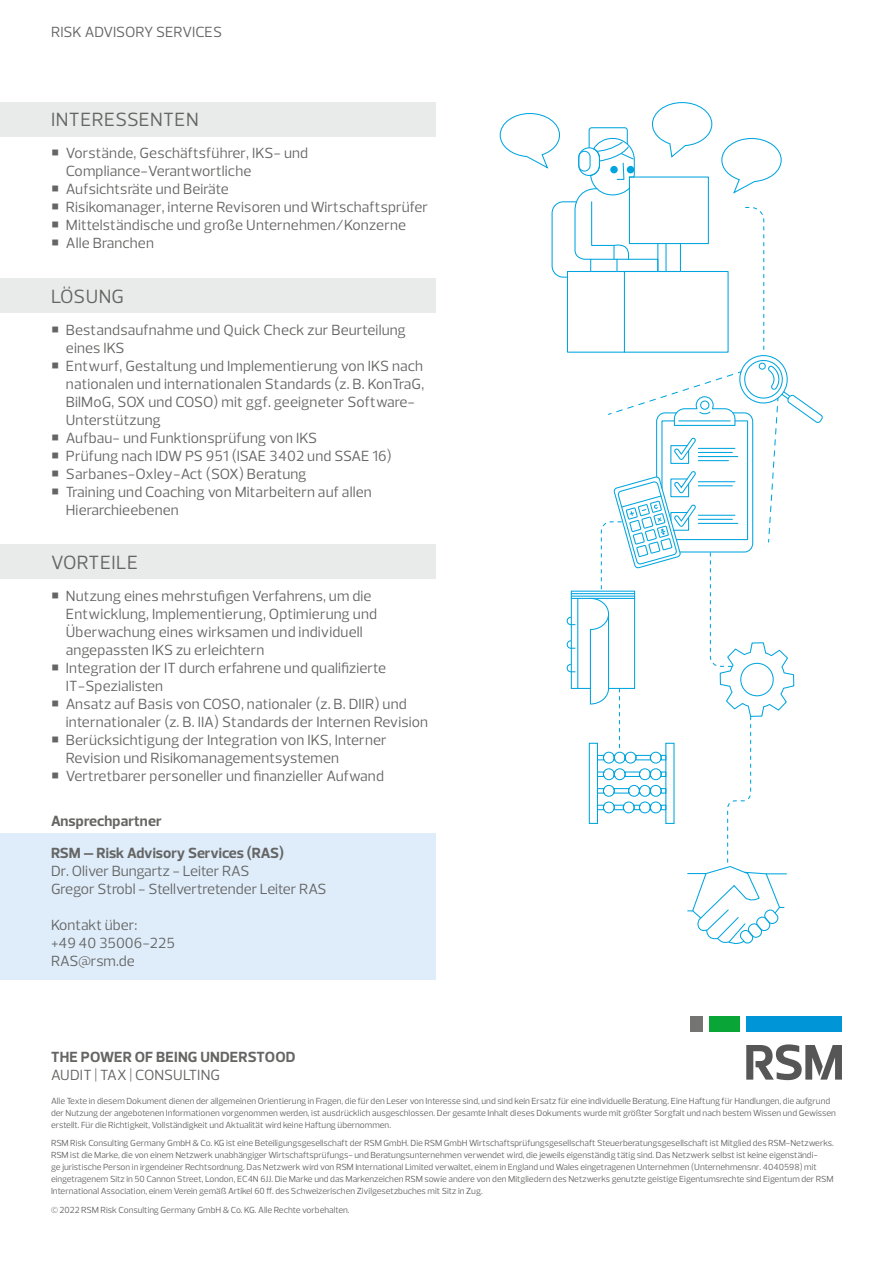
<style>
.page{position:relative;width:893px;height:1263px;background:#fff}
.page>*{position:absolute;margin:0;border:0;box-sizing:border-box;transform-origin:0 0}
.t1{font:19.5px "Prelo";letter-spacing:.025em;color:#656564}
.t2{font:15px/18px "Prelo";letter-spacing:.01em;color:#656564}
.t3{font:700 15px/31.8px "Prelo";color:#656564}
.t4{font:9px/12px "Prelo";color:#656564}
</style>
<div class="page">
<div style="left:746px;top:1016px;width:96px;height:16px;background:#0095d6"></div>
<div style="left:690px;top:1016px;width:12px;height:16px;background:#747473"></div>
<div style="left:709px;top:1016px;width:30px;height:16px;background:#0aa537"></div>
<svg style="left:746px;top:1044px;width:96px;height:36px"></svg>
<div style="left:0;top:834px;width:436px;height:146px;background:#dfedfa"></div>
<div style="left:0;top:102px;width:436px;height:34px;background:#e9eaea"></div>
<div style="left:0;top:279px;width:436px;height:34px;background:#e9eaea"></div>
<div style="left:0;top:544px;width:436px;height:34px;background:#e9eaea"></div>
<svg style="left:500px;top:102px;width:323px;height:842px"></svg>
<h2 class="t2" style="left:51px;top:23px;width:173px">RISK ADVISORY SERVICES</h2>
<h1 class="t1" style="left:51px;top:108px;width:149px">INTERESSENTEN</h1>
<h2 class="t2" style="left:66px;top:144px;width:244px;text-indent:-15px">○ Vorstände, Geschäftsführer, IKS- und<br>Compliance-Verantwortliche</h2>
<h2 class="t2" style="left:51px;top:180px;width:179px">○ Aufsichtsräte und Beiräte</h2>
<h2 class="t2" style="left:51px;top:198px;width:378px">○ Risikomanager, interne Revisoren und Wirtschaftsprüfer</h2>
<h2 class="t2" style="left:51px;top:216px;width:357px">○ Mittelständische und große Unternehmen/Konzerne</h2>
<h2 class="t2" style="left:51px;top:234px;width:105px">○ Alle Branchen</h2>
<h1 class="t1" style="left:51px;top:284px;width:74px">LÖSUNG</h1>
<h2 class="t2" style="left:66px;top:321px;width:341px;text-indent:-15px">○ Bestandsaufnahme und Quick Check zur Beurteilung eines IKS</h2>
<h2 class="t2" style="left:66px;top:357px;width:360px;text-indent:-15px">○ Entwurf, Gestaltung und Implementierung von IKS nach nationalen und internationalen Standards (z. B. KonTraG, BilMoG, SOX und COSO) mit ggf. geeigneter Software-Unterstützung</h2>
<h2 class="t2" style="left:51px;top:429px;width:268px">○ Aufbau- und Funktionsprüfung von IKS</h2>
<h2 class="t2" style="left:51px;top:447px;width:342px">○ Prüfung nach IDW PS 951 (ISAE 3402 und SSAE 16)</h2>
<h2 class="t2" style="left:51px;top:465px;width:257px">○ Sarbanes-Oxley-Act (SOX) Beratung</h2>
<h2 class="t2" style="left:66px;top:483px;width:307px;text-indent:-15px">○ Training und Coaching von Mitarbeitern auf allen<br>Hierarchieebenen</h2>
<h1 class="t1" style="left:51px;top:550px;width:88px">VORTEILE</h1>
<h2 class="t2" style="left:66px;top:587px;width:313px;text-indent:-15px">○ Nutzung eines mehrstufigen Verfahrens, um die Entwicklung, Implementierung, Optimierung und Überwachung eines wirksamen und individuell angepassten IKS zu erleichtern</h2>
<h2 class="t2" style="left:66px;top:659px;width:322px;text-indent:-15px">○ Integration der IT durch erfahrene und qualifizierte<br>IT-Spezialisten</h2>
<h2 class="t2" style="left:66px;top:695px;width:364px;text-indent:-15px">○ Ansatz auf Basis von COSO, nationaler (z. B. DIIR) und internationaler (z. B. IIA) Standards der Internen Revision</h2>
<h2 class="t2" style="left:66px;top:731px;width:322px;text-indent:-15px">○ Berücksichtigung der Integration von IKS, Interner<br>Revision und Risikomanagementsystemen</h2>
<h2 class="t2" style="left:51px;top:767px;width:334px">○ Vertretbarer personeller und finanzieller Aufwand</h2>
<h2 class="t3" style="left:51px;top:805px;width:235px">Ansprechpartner<br>RSM – Risk Advisory Services (RAS)</h2>
<h2 class="t2" style="left:51px;top:862px;width:277px">Dr. Oliver Bungartz - Leiter RAS<br>Gregor Strobl - Stellvertretender Leiter RAS</h2>
<h2 class="t2" style="left:51px;top:916px;width:125px">Kontakt über:<br>+49 40 35006-225<br>RAS@rsm.de</h2>
<h2 class="t3" style="left:51px;top:1041px;width:246px">THE POWER OF BEING UNDERSTOOD</h2>
<h2 class="t2" style="left:51px;top:1066px;width:170px">AUDIT | TAX | CONSULTING</h2>
<p class="t4" style="left:51px;top:1095px;width:786px">Alle Texte in diesem Dokument dienen der allgemeinen Orientierung in Fragen, die für den Leser von Interesse sind, und sind kein Ersatz für eine individuelle Beratung. Eine Haftung für Handlungen, die aufgrund der Nutzung der angebotenen Informationen vorgenommen werden, ist ausdrücklich ausgeschlossen. Der gesamte Inhalt dieses Dokuments wurde mit größter Sorgfalt und nach bestem Wissen und Gewissen erstellt. Für die Richtigkeit, Vollständigkeit und Aktualität wird keine Haftung übernommen.</p>
<p class="t4" style="left:51px;top:1137px;width:784px">RSM Risk Consulting Germany GmbH &amp; Co. KG ist eine Beteiligungsgesellschaft der RSM GmbH. Die RSM GmbH Wirtschaftsprüfungsgesellschaft Steuerberatungsgesellschaft ist Mitglied des RSM-Netzwerks.<br>RSM ist die Marke, die von einem Netzwerk unabhängiger Wirtschaftsprüfungs- und Beratungsunternehmen verwendet wird, die jeweils eigenständig tätig sind. Das Netzwerk selbst ist keine eigenständi-<br>ge juristische Person in irgendeiner Rechtsordnung. Das Netzwerk wird von RSM International Limited verwaltet, einem in England und Wales eingetragenen Unternehmen (Unternehmensnr. 4040598) mit eingetragenem Sitz in 50 Cannon Street, London, EC4N 6JJ. Die Marke und das Markenzeichen RSM sowie andere von den Mitgliedern des Netzwerks genutzte geistige Eigentumsrechte sind Eigentum der RSM International Association, einem Verein gemäß Artikel 60 ff. des Schweizerischen Zivilgesetzbuches mit Sitz in Zug.</p>
<p class="t4" style="left:51px;top:1204px;width:300px">© 2022 RSM Risk Consulting Germany GmbH &amp; Co. KG. Alle Rechte vorbehalten.</p>
</div>
